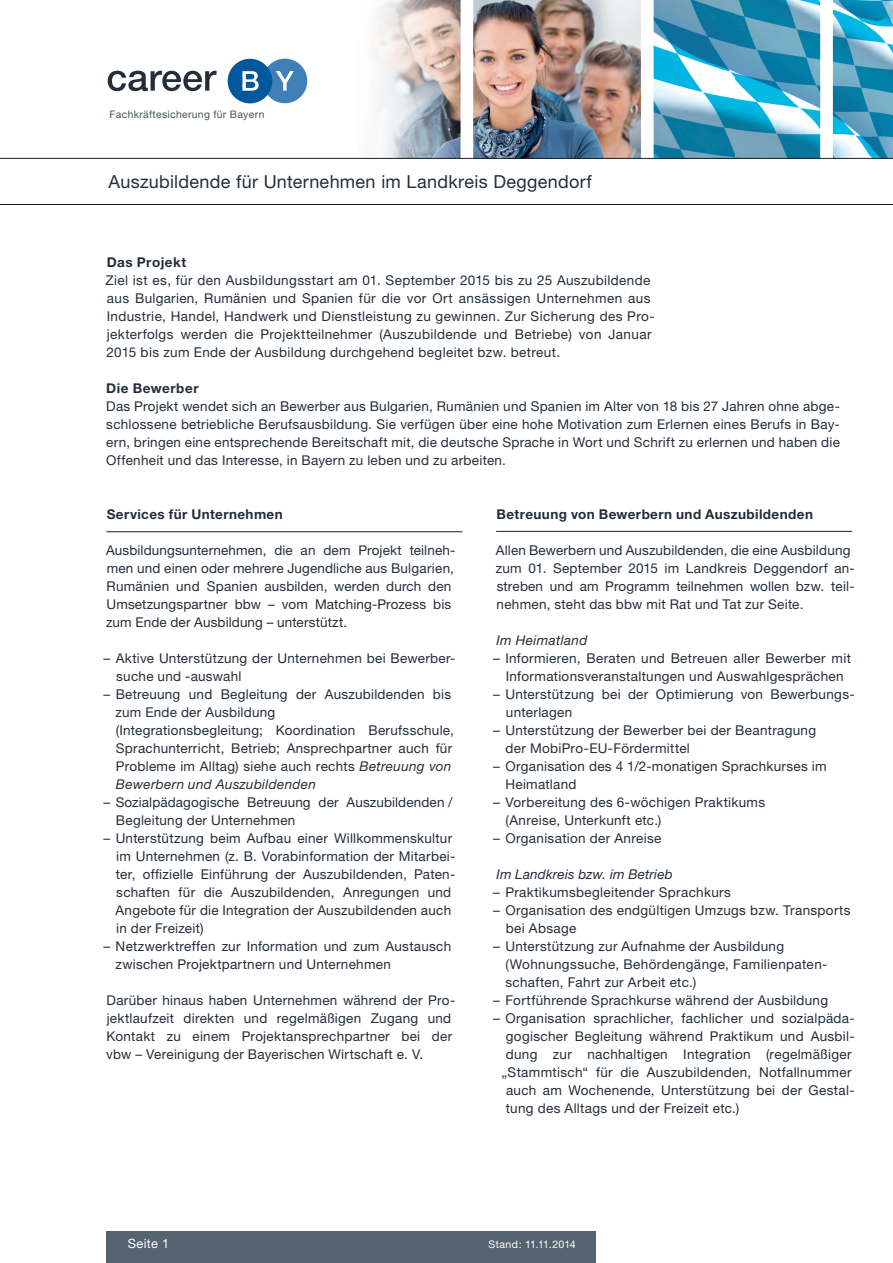
<style>
.page{position:relative;width:893px;height:1263px;background:#fff}
.page>*{position:absolute;margin:0;border:0;box-sizing:border-box;transform-origin:0 0}
.t1{font:18px "Helvetica Neue LT Pro";letter-spacing:.015em;color:#232e3b}
.t2{font:13.5px/18px "Helvetica Neue LT Pro";letter-spacing:.02em;color:#232e3b}
.t3{font:700 13.5px "Helvetica Neue LT Pro";letter-spacing:.03em;color:#232e3b}
.t4{font:italic 13.5px "Helvetica Neue LT Pro";letter-spacing:.02em;color:#232e3b}
.t5{font:12.75px "Helvetica Neue LT Pro";letter-spacing:.03em;color:#fff}
.t6{font:10.5px "Helvetica Neue LT Pro";letter-spacing:.03em;color:#45555f}
.t7{font:10.5px "Helvetica Neue LT Pro";letter-spacing:.025em;color:#fff}
.s1{font-style:italic}
</style>
<div class="page">
<img style="left:0;top:0;width:893px;height:158px">
<div style="left:106px;top:1231px;width:489px;height:32px;background:#556370"></div>
<div style="left:263px;top:59px;width:44px;height:44px;background:#3f80b9;border-radius:50%"></div>
<div style="left:228px;top:59px;width:44px;height:44px;background:#01589c;border-radius:50%"></div>
<svg style="left:108px;top:71px;width:109px;height:20px"></svg>
<svg style="left:242px;top:71px;width:17px;height:20px"></svg>
<svg style="left:276px;top:71px;width:18px;height:20px"></svg>
<hr style="left:0;top:158px;width:893px;height:1px;background:#231f20">
<hr style="left:0;top:204px;width:893px;height:1px;background:#231f20">
<hr style="left:106px;top:531px;width:356px;height:1px;background:#231f20">
<hr style="left:496px;top:531px;width:356px;height:1px;background:#231f20">
<p class="t6" style="left:110px;top:108px;width:156px">Fachkräftesicherung für Bayern</p>
<h1 class="t1" style="left:109px;top:171px;width:485px">Auszubildende für Unternehmen im Landkreis Deggendorf</h1>
<p class="t3" style="left:107px;top:254px;width:81px">Das Projekt</p>
<p class="t2" style="left:106px;top:271px;width:551px">Ziel ist es, für den Ausbildungsstart am 01. September 2015 bis zu 25 Auszubildende aus Bulgarien, Rumänien und Spanien für die vor Ort ansässigen Unternehmen aus Industrie, Handel, Handwerk und Dienstleistung zu gewinnen. Zur Sicherung des Pro&shy;jekterfolgs werden die Projektteilnehmer (Auszubildende und Betriebe) von Januar 2015 bis zum Ende der Ausbildung durchgehend begleitet bzw. betreut.</p>
<p class="t3" style="left:106px;top:380px;width:94px">Die Bewerber</p>
<p class="t2" style="left:106px;top:397px;width:735px;text-align:justify">Das Projekt wendet sich an Bewerber aus Bulgarien, Rumänien und Spanien im Alter von 18 bis 27 Jahren ohne abge&shy;schlossene betriebliche Berufsausbildung. Sie verfügen über eine hohe Motivation zum Erlernen eines Berufs in Bay&shy;ern, bringen eine entsprechende Bereitschaft mit, die deutsche Sprache in Wort und Schrift zu erlernen und haben die Offenheit und das Interesse, in Bayern zu leben und zu arbeiten.</p>
<p class="t3" style="left:107px;top:506px;width:178px">Services für Unternehmen</p>
<p class="t2" style="left:106px;top:541px;width:351px">Ausbildungsunternehmen, die an dem Projekt teilneh&shy;men und einen oder mehrere Jugendliche aus Bulgarien, Rumänien und Spanien ausbilden, werden durch den Umsetzungspartner bbw – vom Matching-Prozess bis zum Ende der Ausbildung – unterstützt.</p>
<p class="t2" style="left:116px;top:649px;width:341px;text-indent:-13px">– Aktive Unterstützung der Unternehmen bei Bewerber&shy;suche und -auswahl</p>
<p class="t2" style="left:115px;top:685px;width:340px;text-indent:-12px">– Betreuung und Begleitung der Auszubildenden bis zum Ende der Ausbildung<br>(Integrationsbegleitung; Koordination Berufsschule, Sprachunterricht, Betrieb; Ansprechpartner auch für Probleme im Alltag) siehe auch rechts <span class="s1">Betreuung von Bewerbern und Auszubildenden</span></p>
<p class="t2" style="left:116px;top:793px;width:338px;text-indent:-13px">– Sozialpädagogische Betreuung der Auszubildenden /<br>Begleitung der Unternehmen</p>
<p class="t2" style="left:115px;top:829px;width:341px;text-indent:-12px">– Unterstützung beim Aufbau einer Willkommenskultur im Unternehmen (z. B. Vorabinformation der Mitarbei&shy;ter, offizielle Einführung der Auszubildenden, Paten&shy;schaften für die Auszubildenden, Anregungen und Angebote für die Integration der Auszubildenden auch in der Freizeit)</p>
<p class="t2" style="left:115px;top:937px;width:337px;text-indent:-12px">– Netzwerktreffen zur Information und zum Austausch zwischen Projektpartnern und Unternehmen</p>
<p class="t2" style="left:106px;top:991px;width:351px">Darüber hinaus haben Unternehmen während der Pro&shy;jektlaufzeit direkten und regelmäßigen Zugang und Kontakt zu einem Projektansprechpartner bei der vbw – Vereinigung der Bayerischen Wirtschaft e. V.</p>
<p class="t3" style="left:496px;top:506px;width:318px">Betreuung von Bewerbern und Auszubildenden</p>
<p class="t2" style="left:496px;top:541px;width:360px">Allen Bewerbern und Auszubildenden, die eine Ausbildung zum 01. September 2015 im Landkreis Deggendorf an&shy;streben und am Programm teilnehmen wollen bzw. teil&shy;nehmen, steht das bbw mit Rat und Tat zur Seite.</p>
<p class="t4" style="left:496px;top:632px;width:92px">Im Heimatland</p>
<p class="t2" style="left:493px;top:649px;width:359px;text-align:center">– Informieren, Beraten und Betreuen aller Bewerber mit<br>Informationsveranstaltungen und Auswahlgesprächen</p>
<p class="t2" style="left:506px;top:685px;width:350px;text-indent:-13px">– Unterstützung bei der Optimierung von Bewerbungs&shy;unterlagen</p>
<p class="t2" style="left:505px;top:721px;width:312px;text-indent:-12px">– Unterstützung der Bewerber bei der Beantragung der MobiPro-EU-Fördermittel</p>
<p class="t2" style="left:505px;top:757px;width:323px;text-indent:-12px">– Organisation des 4 1/2-monatigen Sprachkurses im<br>Heimatland</p>
<p class="t2" style="left:505px;top:793px;width:261px;text-indent:-12px">– Vorbereitung des 6-wöchigen Praktikums (Anreise, Unterkunft etc.)</p>
<p class="t2" style="left:493px;top:829px;width:170px">– Organisation der Anreise</p>
<p class="t4" style="left:496px;top:866px;width:178px">Im Landkreis bzw. im Betrieb</p>
<p class="t2" style="left:493px;top:883px;width:239px">– Praktikumsbegleitender Sprachkurs</p>
<p class="t2" style="left:506px;top:901px;width:346px;text-indent:-13px">– Organisation des endgültigen Umzugs bzw. Transports bei Absage</p>
<p class="t2" style="left:505px;top:937px;width:324px;text-indent:-12px">– Unterstützung zur Aufnahme der Ausbildung (Wohnungssuche, Behördengänge, Familienpaten&shy;schaften, Fahrt zur Arbeit etc.)</p>
<p class="t2" style="left:493px;top:991px;width:337px">– Fortführende Sprachkurse während der Ausbildung</p>
<p class="t2" style="left:493px;top:1009px;width:363px">– Organisation sprachlicher, fachlicher und sozialpäda-</p>
<p class="t2" style="left:506px;top:1027px;width:350px">gogischer Begleitung während Praktikum und Ausbil-</p>
<p class="t2" style="left:506px;top:1045px;width:347px">dung zur nachhaltigen Integration (regelmäßiger</p>
<p class="t2" style="left:502px;top:1063px;width:351px">„Stammtisch“ für die Auszubildenden, Notfallnummer</p>
<p class="t2" style="left:506px;top:1081px;width:350px">auch am Wochenende, Unterstützung bei der Gestal-</p>
<p class="t2" style="left:506px;top:1099px;width:235px">tung des Alltags und der Freizeit etc.)</p>
<p class="t5" style="left:128px;top:1235px;width:43px">Seite 1</p>
<p class="t7" style="left:488px;top:1237px;width:89px">Stand : 11.11.2014</p>
</div>
